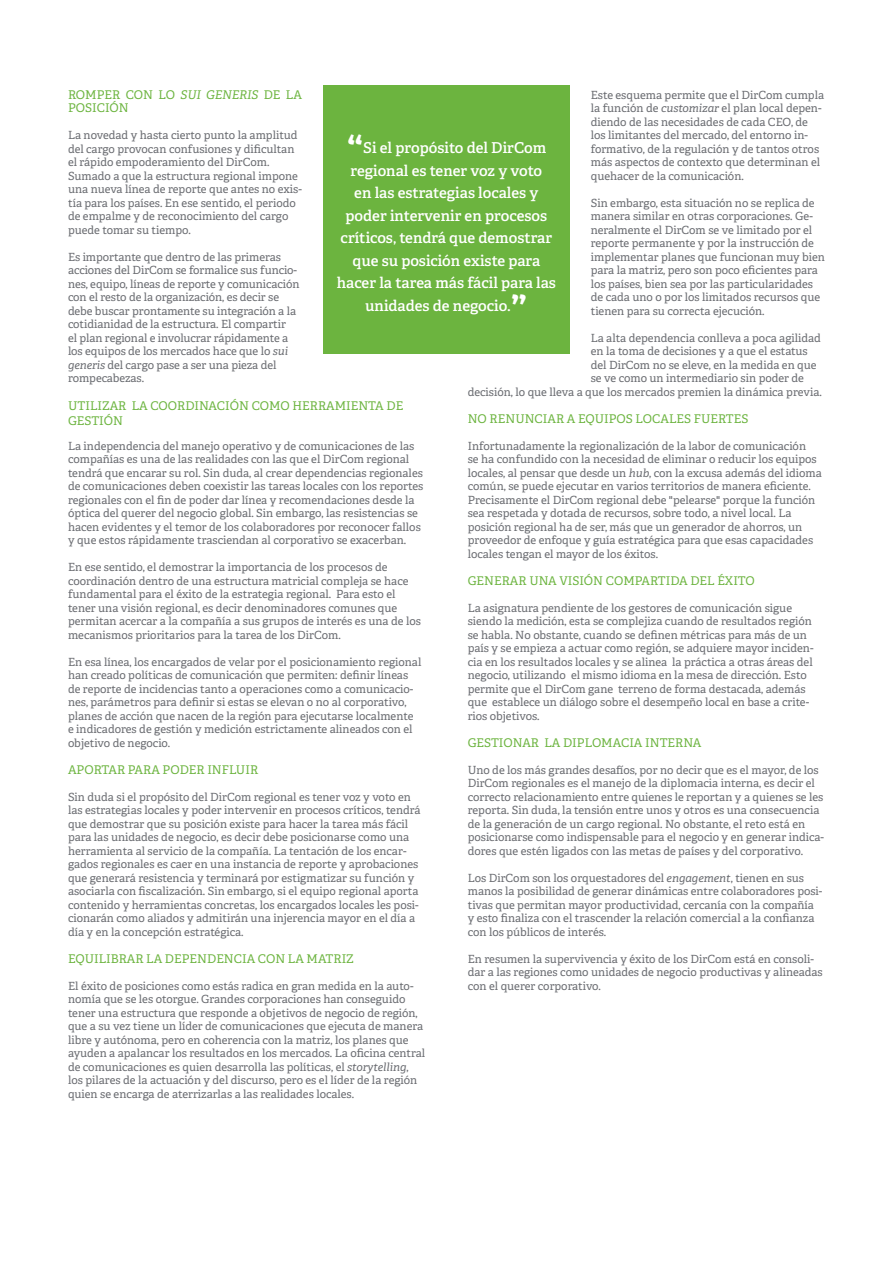
<style>
.page{position:relative;width:893px;height:1263px;background:#fff}
.page>*{position:absolute;margin:0;border:0;box-sizing:border-box;transform-origin:0 0}
.Destacado_cuadrado_v{font:600 46.5px "Adelle";color:#fff}
.Destacado_cuadrado_v-2{font:600 15px "Adelle";color:#fff}
.Subtítulo{font:12px/13.5px "Adelle";color:#6cb43f}
.texto_corrido{font:11.25px/13.5px "Adelle";color:#6a6c71}
.s1{font-style:italic}
</style>
<div class="page">
<div style="left:323px;top:85px;width:246px;height:269px;background:#6cb43f"></div>
<p class="Subtítulo" style="left:68px;top:87px;width:235px">ROMPER CON LO <span class="s1">SUI GENERIS</span> DE LA<br>POSICIÓN</p>
<p class="texto_corrido" style="left:68px;top:128px;width:235px">La novedad y hasta cierto punto la amplitud del cargo provocan confusiones y dificultan el rápido empoderamiento del DirCom.<br>Sumado a que la estructura regional impone una nueva línea de reporte que antes no exis&shy;tía para los países. En ese sentido, el periodo de empalme y de reconocimiento del cargo puede tomar su tiempo.</p>
<p class="texto_corrido" style="left:68px;top:249px;width:233px">Es importante que dentro de las primeras acciones del DirCom se formalice sus funcio&shy;nes, equipo, líneas de reporte y comunicación con el resto de la organización, es decir se debe buscar prontamente su integración a la cotidianidad de la estructura. El compartir<br>el plan regional e involucrar rápidamente a los equipos de los mercados hace que lo <span class="s1">sui generis</span> del cargo pase a ser una pieza del rompecabezas.</p>
<p class="Subtítulo" style="left:68px;top:398px;width:337px;line-height:15px">UTILIZAR LA COORDINACIÓN COMO HERRAMIENTA DE<br>GESTIÓN</p>
<p class="texto_corrido" style="left:68px;top:438px;width:357px">La independencia del manejo operativo y de comunicaciones de las compañías es una de las realidades con las que el DirCom regional tendrá que encarar su rol. Sin duda, al crear dependencias regionales de comunicaciones deben coexistir las tareas locales con los reportes regionales con el fin de poder dar línea y recomendaciones desde la óptica del querer del negocio global. Sin embargo, las resistencias se hacen evidentes y el temor de los colaboradores por reconocer fallos y que estos rápidamente trasciendan al corporativo se exacerban.</p>
<p class="texto_corrido" style="left:68px;top:560px;width:354px">En ese sentido, el demostrar la importancia de los procesos de coordinación dentro de una estructura matricial compleja se hace fundamental para el éxito de la estrategia regional. Para esto el tener una visión regional, es decir denominadores comunes que permitan acercar a la compañía a sus grupos de interés es una de los mecanismos prioritarios para la tarea de los DirCom.</p>
<p class="texto_corrido" style="left:68px;top:654px;width:355px">En esa línea, los encargados de velar por el posicionamiento regional han creado políticas de comunicación que permiten: definir líneas de reporte de incidencias tanto a operaciones como a comunicacio&shy;nes, parámetros para definir si estas se elevan o no al corporativo, planes de acción que nacen de la región para ejecutarse localmente e indicadores de gestión y medición estrictamente alineados con el objetivo de negocio.</p>
<p class="Subtítulo" style="left:68px;top:762px;width:192px">APORTAR PARA PODER INFLUIR</p>
<p class="texto_corrido" style="left:68px;top:789px;width:354px">Sin duda si el propósito del DirCom regional es tener voz y voto en las estrategias locales y poder intervenir en procesos críticos, tendrá que demostrar que su posición existe para hacer la tarea más fácil para las unidades de negocio, es decir debe posicionarse como una herramienta al servicio de la compañía. La tentación de los encar&shy;gados regionales es caer en una instancia de reporte y aprobaciones que generará resistencia y terminará por estigmatizar su función y asociarla con fiscalización. Sin embargo, si el equipo regional aporta contenido y herramientas concretas, los encargados locales les posi&shy;cionarán como aliados y admitirán una injerencia mayor en el día a día y en la concepción estratégica.</p>
<p class="Subtítulo" style="left:68px;top:951px;width:287px">EQUILIBRAR LA DEPENDENCIA CON LA MATRIZ</p>
<p class="texto_corrido" style="left:68px;top:978px;width:359px">El éxito de posiciones como estás radica en gran medida en la auto&shy;nomía que se les otorgue. Grandes corporaciones han conseguido tener una estructura que responde a objetivos de negocio de región, que a su vez tiene un líder de comunicaciones que ejecuta de manera libre y autónoma, pero en coherencia con la matriz, los planes que ayuden a apalancar los resultados en los mercados. La oficina central de comunicaciones es quien desarrolla las políticas, el <span class="s1">storytelling</span>, los pilares de la actuación y del discurso, pero es el líder de la región quien se encarga de aterrizarlas a las realidades locales.</p>
<p class="texto_corrido" style="left:591px;top:87px;width:235px">Este esquema permite que el DirCom cumpla la función de <span class="s1">customizar</span> el plan local depen&shy;diendo de las necesidades de cada CEO, de los limitantes del mercado, del entorno in&shy;formativo, de la regulación y de tantos otros más aspectos de contexto que determinan el quehacer de la comunicación.</p>
<p class="texto_corrido" style="left:591px;top:195px;width:236px">Sin embargo, esta situación no se replica de manera similar en otras corporaciones. Ge&shy;neralmente el DirCom se ve limitado por el reporte permanente y por la instrucción de implementar planes que funcionan muy bien para la matriz, pero son poco eficientes para los países, bien sea por las particularidades de cada uno o por los limitados recursos que tienen para su correcta ejecución.</p>
<p class="texto_corrido" style="left:591px;top:330px;width:232px">La alta dependencia conlleva a poca agilidad</p>
<p class="texto_corrido" style="left:591px;top:344px;width:218px">en la toma de decisiones y a que el estatus</p>
<p class="texto_corrido" style="left:591px;top:357px;width:227px">del DirCom no se eleve, en la medida en que</p>
<p class="texto_corrido" style="left:591px;top:371px;width:215px">se ve como un intermediario sin poder de</p>
<p class="texto_corrido" style="left:468px;top:384px;width:356px">decisión, lo que lleva a que los mercados premien la dinámica previa.</p>
<p class="Subtítulo" style="left:468px;top:411px;width:282px">NO RENUNCIAR A EQUIPOS LOCALES FUERTES</p>
<p class="texto_corrido" style="left:468px;top:438px;width:356px">Infortunadamente la regionalización de la labor de comunicación<br>se ha confundido con la necesidad de eliminar o reducir los equipos locales, al pensar que desde un <span class="s1">hub</span>, con la excusa además del idioma común, se puede ejecutar en varios territorios de manera eficiente.<br>Precisamente el DirCom regional debe "pelearse" porque la función sea respetada y dotada de recursos, sobre todo, a nivel local. La posición regional ha de ser, más que un generador de ahorros, un proveedor de enfoque y guía estratégica para que esas capacidades locales tengan el mayor de los éxitos.</p>
<p class="Subtítulo" style="left:468px;top:574px;width:289px">GENERAR UNA VISIÓN COMPARTIDA DEL ÉXITO</p>
<p class="texto_corrido" style="left:468px;top:600px;width:347px">La asignatura pendiente de los gestores de comunicación sigue siendo la medición, esta se complejiza cuando de resultados región se habla. No obstante, cuando se definen métricas para más de un país y se empieza a actuar como región, se adquiere mayor inciden&shy;cia en los resultados locales y se alinea la práctica a otras áreas del negocio, utilizando el mismo idioma en la mesa de dirección. Esto permite que el DirCom gane terreno de forma destacada, además que establece un diálogo sobre el desempeño local en base a crite&shy;rios objetivos.</p>
<p class="Subtítulo" style="left:468px;top:735px;width:235px">GESTIONAR LA DIPLOMACIA INTERNA</p>
<p class="texto_corrido" style="left:468px;top:762px;width:358px">Uno de los más grandes desafíos, por no decir que es el mayor, de los DirCom regionales es el manejo de la diplomacia interna, es decir el correcto relacionamiento entre quienes le reportan y a quienes se les reporta. Sin duda, la tensión entre unos y otros es una consecuencia de la generación de un cargo regional. No obstante, el reto está en posicionarse como indispensable para el negocio y en generar indica&shy;dores que estén ligados con las metas de países y del corporativo.</p>
<p class="texto_corrido" style="left:468px;top:870px;width:356px">Los DirCom son los orquestadores del <span class="s1">engagement</span>, tienen en sus manos la posibilidad de generar dinámicas entre colaboradores posi&shy;tivas que permitan mayor productividad, cercanía con la compañía y esto finaliza con el trascender la relación comercial a la confianza con los públicos de interés.</p>
<p class="texto_corrido" style="left:468px;top:951px;width:356px">En resumen la supervivencia y éxito de los DirCom está en consoli&shy;dar a las regiones como unidades de negocio productivas y alineadas con el querer corporativo.</p>
<p class="Destacado_cuadrado_v" style="left:346px;top:119px;width:18px">“</p>
<p class="Destacado_cuadrado_v-2" style="left:363px;top:137px;width:184px">Si el propósito del DirCom</p>
<p class="Destacado_cuadrado_v-2" style="left:351px;top:159px;width:193px">regional es tener voz y voto</p>
<p class="Destacado_cuadrado_v-2" style="left:354px;top:182px;width:186px">en las estrategias locales y</p>
<p class="Destacado_cuadrado_v-2" style="left:346px;top:204px;width:203px">poder intervenir en procesos</p>
<p class="Destacado_cuadrado_v-2" style="left:341px;top:227px;width:213px">críticos, tendrá que demostrar</p>
<p class="Destacado_cuadrado_v-2" style="left:352px;top:249px;width:189px">que su posición existe para</p>
<p class="Destacado_cuadrado_v-2" style="left:337px;top:272px;width:221px">hacer la tarea más fácil para las</p>
<p class="Destacado_cuadrado_v-2" style="left:365px;top:294px;width:147px">unidades de negocio.</p>
<p class="Destacado_cuadrado_v" style="left:511px;top:280px;width:18px">”</p>
</div>
